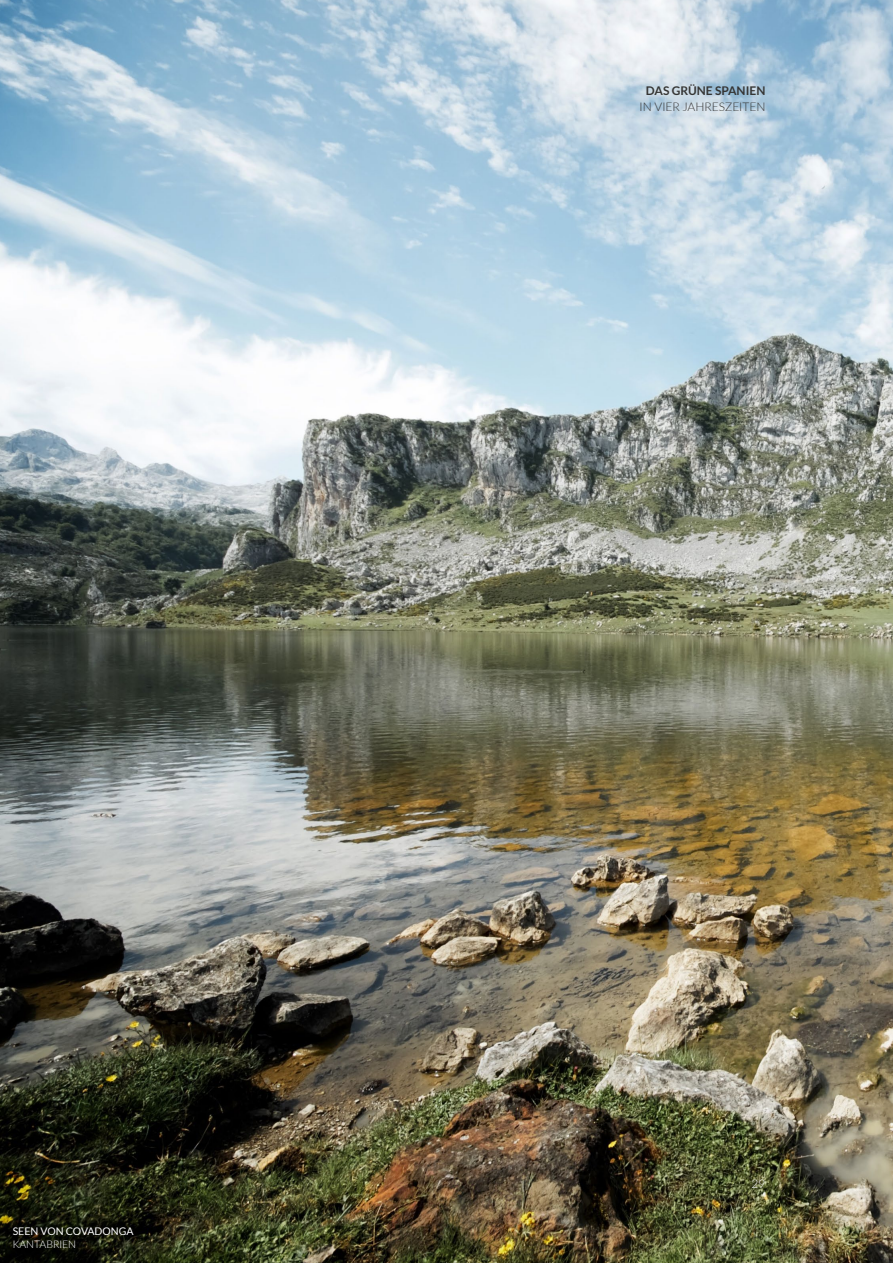
<style>
.page{position:relative;width:893px;height:1263px;background:#fff}
.page>*{position:absolute;margin:0;border:0;box-sizing:border-box;transform-origin:0 0}
.t1{font:300 12px/16.5px "Lato";color:#353534;text-align:center}
.t2{font:300 12px "Lato";color:#fff}
.PIE_ARRIBA{font:10.5px "Lato";color:#fff}
.PIE_ARRIBA-2{font:300 10.5px "Lato";color:#fff}
.s1{font-weight:700}
</style>
<div class="page">
<img style="left:0;top:0;width:893px;height:1263px">
<p class="PIE_ARRIBA" style="left:13px;top:1225px;width:122px">SEEN VON COVADONGA</p>
<p class="PIE_ARRIBA-2" style="left:13px;top:1237px;width:65px">KANTABRIEN</p>
<p class="t1" style="left:640px;top:82px;width:127px"><span class="s1">DAS GRÜNE SPANIEN<br></span>IN VIER JAHRESZEITEN</p>
<p class="t2" style="left:751px;top:1175px;width:15px">29</p>
</div>
